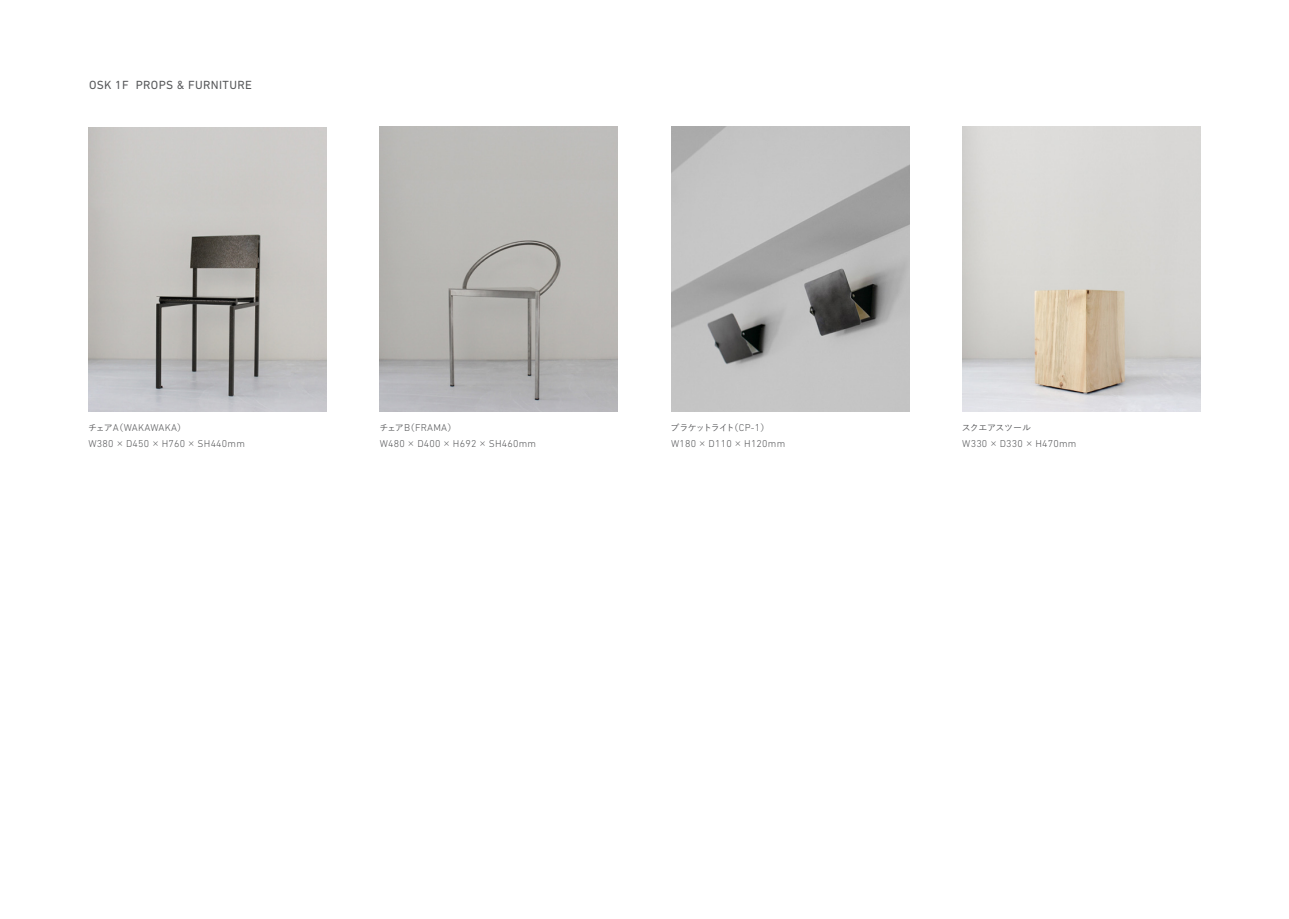
<style>
.page{position:relative;width:1289px;height:919px;background:#fff}
.page>*{position:absolute;margin:0;border:0;box-sizing:border-box;transform-origin:0 0}
.t1{font:12px "DIN Next LT Pro";letter-spacing:.03em;color:#57585a}
.t2{font:300 10.2px "DIN Next LT Pro";letter-spacing:.02em;color:#57585a}
.t3{font:300 10.05px "DIN Next LT Pro";letter-spacing:.02em;color:#57585a}
.t4{font:500 9px "Yu Go";letter-spacing:-.12em;color:#57585a}
.t5{font:500 9px "Yu Go";letter-spacing:-.055em;color:#57585a}
.s1{font-family:"Yu Go";font-weight:500;font-size:9px}
.s2{font-size:10.05px}
.s3{font-family:"DIN Next LT Pro";font-weight:300;font-size:10.05px}
.s4{font-family:"DIN Next LT Pro";font-weight:300;font-size:10.2px}
</style>
<div class="page">
<img style="left:962px;top:127px;width:238px;height:285px">
<img style="left:380px;top:127px;width:238px;height:285px">
<img style="left:671px;top:127px;width:238px;height:285px">
<img style="left:88px;top:127px;width:239px;height:285px">
<p class="t1" style="left:89px;top:78px;width:164px">OSK 1F PROPS &amp; FURNITURE</p>
<p class="t3" style="left:88px;top:422px;width:99px"><span class="s1">チェア</span>A<span class="s1">（</span>WAKAWAKA<span class="s1">）</span></p>
<p class="t2" style="left:88px;top:438px;width:158px"><span class="s2">W</span>380 <span class="s1">×</span> <span class="s2">D</span>450 <span class="s1">×</span> <span class="s2">H</span>760 <span class="s1">×</span> <span class="s2">SH</span>440<span class="s2">mm</span></p>
<p class="t3" style="left:379px;top:422px;width:78px"><span class="s1">チェア</span>B<span class="s1">（</span>FRAMA<span class="s1">）</span></p>
<p class="t2" style="left:380px;top:438px;width:158px"><span class="s2">W</span>480 <span class="s1">×</span> <span class="s2">D</span>400 <span class="s1">×</span> <span class="s2">H</span>692 <span class="s1">×</span> <span class="s2">SH</span>460<span class="s2">mm</span></p>
<p class="t4" style="left:670px;top:419px;width:100px">ブラケットライト（<span class="s3">CP-</span><span class="s4">1</span>）</p>
<p class="t2" style="left:671px;top:438px;width:116px"><span class="s2">W</span>180 <span class="s1">×</span> <span class="s2">D</span>110 <span class="s1">×</span> <span class="s2">H</span>120<span class="s2">mm</span></p>
<p class="t5" style="left:961px;top:419px;width:71px">スクエアスツール</p>
<p class="t2" style="left:962px;top:438px;width:116px"><span class="s2">W</span>330 <span class="s1">×</span> <span class="s2">D</span>330 <span class="s1">×</span> <span class="s2">H</span>470<span class="s2">mm</span></p>
</div>
